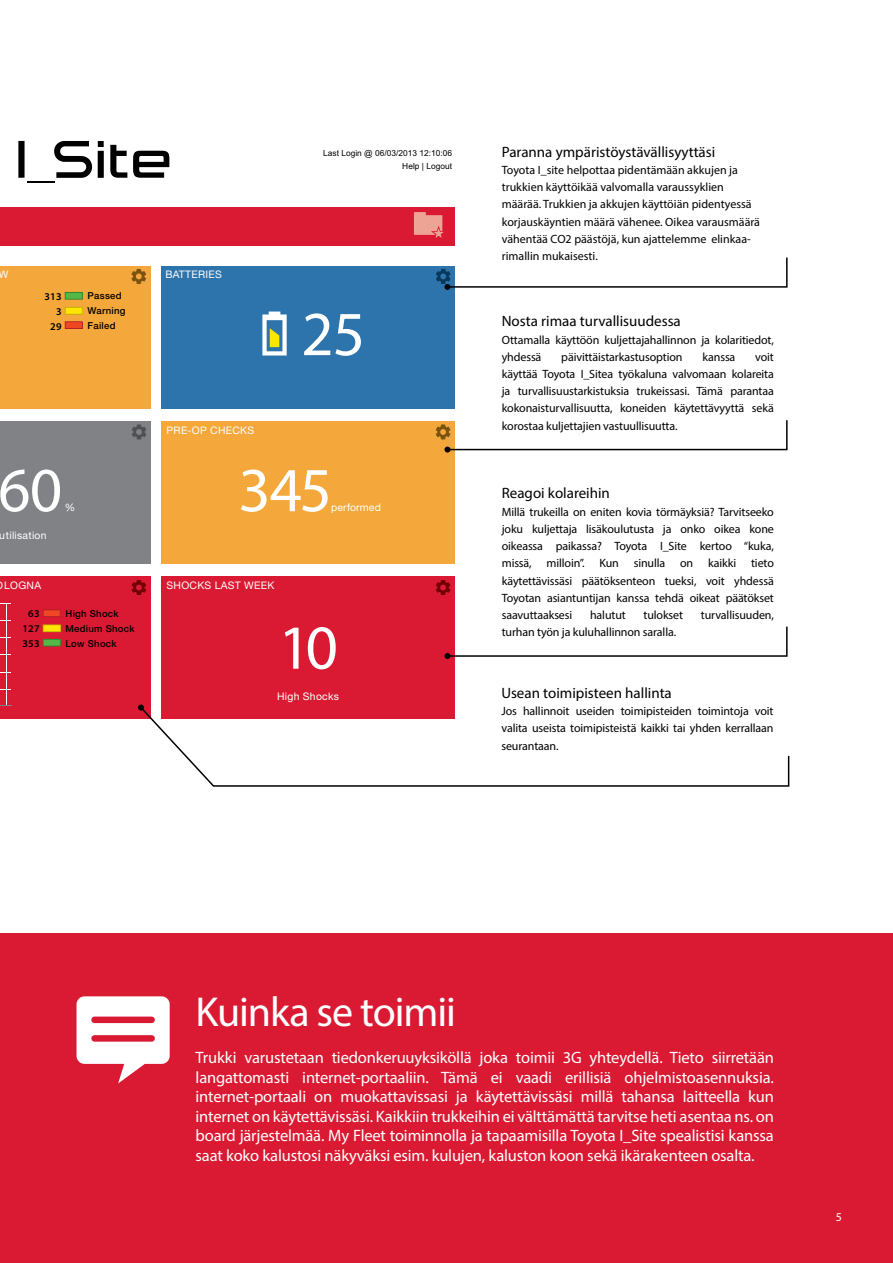
<style>
.page{position:relative;width:893px;height:1263px;background:#fff}
.page>*{position:absolute;margin:0;border:0;box-sizing:border-box;transform-origin:0 0}
.t1{font:63.15px "Myriad";letter-spacing:-.015em;color:#fff}
.t2{font:42px "Myriad Pro";letter-spacing:-.025em;color:#fff}
.t3{font:16.5px/19.5px "Myriad Pro";letter-spacing:-.01em;color:#fff;text-align:justify}
.t4{font:15px "Myriad Pro";color:#000}
.t5{font:12px/17.2px "Myriad Pro";letter-spacing:-.01em;color:#000;text-align:justify}
.t6{font:12px "Myriad Pro";color:#fff}
.t7{font:10.35px "Helvetica Neue LT Pro";letter-spacing:.025em;color:#fff}
.t8{font:600 10.35px/15px "Myriad Pro";letter-spacing:.025em;color:#000;text-align:center}
.t9{font:500 9.6px/15px "Helvetica Neue LT Pro";letter-spacing:.025em;color:#000}
.t10{font:8.4px/13.2px "Arial";color:#000;text-align:right}
</style>
<div class="page">
<div style="left:0;top:933px;width:893px;height:330px;background:#da1a32"></div>
<div style="left:0;top:207px;width:455px;height:39px;background:#da1a32"></div>
<div style="left:161px;top:577px;width:294px;height:142px;background:#da1a32"></div>
<div style="left:0;top:577px;width:151px;height:142px;background:#da1a32"></div>
<div style="left:161px;top:421px;width:294px;height:143px;background:#f4a73a"></div>
<svg style="left:436px;top:580px;width:14px;height:15px"></svg>
<svg style="left:132px;top:580px;width:14px;height:15px"></svg>
<div style="left:0;top:421px;width:151px;height:143px;background:#808285"></div>
<svg style="left:132px;top:424px;width:14px;height:15px"></svg>
<div style="left:161px;top:266px;width:294px;height:142px;background:#2d74ad"></div>
<svg style="left:262px;top:311px;width:25px;height:44px"></svg>
<hr style="left:6px;top:603px;width:1px;height:102px;background:#fff">
<svg style="left:43px;top:624px;width:18px;height:8px"></svg>
<svg style="left:43px;top:609px;width:18px;height:8px"></svg>
<svg style="left:43px;top:639px;width:18px;height:7px"></svg>
<div style="left:0;top:266px;width:151px;height:142px;background:#f4a73a"></div>
<svg style="left:131px;top:269px;width:15px;height:15px"></svg>
<svg style="left:65px;top:307px;width:18px;height:8px"></svg>
<svg style="left:65px;top:292px;width:18px;height:8px"></svg>
<svg style="left:65px;top:321px;width:18px;height:8px"></svg>
<svg style="left:414px;top:212px;width:30px;height:26px"></svg>
<div style="left:18px;top:141px;width:7px;height:37px;background:#000"></div>
<hr style="left:27px;top:181px;width:27px;height:2px;background:#000">
<svg style="left:54px;top:141px;width:38px;height:37px"></svg>
<svg style="left:98px;top:141px;width:6px;height:37px"></svg>
<svg style="left:110px;top:145px;width:17px;height:33px"></svg>
<svg style="left:133px;top:151px;width:36px;height:27px"></svg>
<svg style="left:139px;top:710px;width:651px;height:77px"></svg>
<svg style="left:138px;top:704px;width:6px;height:6px"></svg>
<svg style="left:436px;top:420px;width:352px;height:33px"></svg>
<svg style="left:436px;top:257px;width:352px;height:33px"></svg>
<svg style="left:444px;top:626px;width:344px;height:33px"></svg>
<svg style="left:77px;top:996px;width:93px;height:87px"></svg>
<p class="t7" style="left:-2px;top:268px;width:11px">W</p>
<p class="t7" style="left:166px;top:268px;width:58px">BATTERIES</p>
<p class="t8" style="left:44px;top:288px;width:19px;text-align:right">313<br>3<br>29</p>
<p class="t9" style="left:88px;top:288px;width:39px">Passed<br>Warning<br>Failed</p>
<p class="t7" style="left:167px;top:424px;width:89px">PRE-OP CHECKS</p>
<p class="t10" style="left:323px;top:146px;width:130px">Last Login @ 06/03/2013 12:10:06<br>Help | Logout</p>
<h1 class="t1" style="left:301px;top:303px;width:65px">25</h1>
<h1 class="t1" style="left:-2px;top:459px;width:65px">60</h1>
<p class="t7" style="left:65px;top:501px;width:12px">%</p>
<h1 class="t1" style="left:238px;top:459px;width:95px">345</h1>
<p class="t7" style="left:331px;top:501px;width:51px">performed</p>
<p class="t7" style="left:0;top:529px;width:48px">utilisation</p>
<p class="t7" style="left:4px;top:579px;width:38px">LOGNA</p>
<p class="t8" style="left:22px;top:606px;width:19px">63<br>127<br>353</p>
<p class="t9" style="left:66px;top:606px;width:70px">High Shock<br>Medium Shock<br>Low Shock</p>
<p class="t7" style="left:167px;top:579px;width:109px">SHOCKS LAST WEEK</p>
<h1 class="t1" style="left:278px;top:616px;width:61px">10</h1>
<p class="t7" style="left:277px;top:690px;width:63px">High Shocks</p>
<p class="t4" style="left:502px;top:142px;width:215px">Paranna ympäristöystävällisyyttäsi</p>
<p class="t5" style="left:502px;top:161px;width:260px;text-align:left">Toyota I_site helpottaa pidentämään akkujen ja trukkien käyttöikää valvomalla varaussyklien määrää. Trukkien ja akkujen käyttöiän pidentyessä korjauskäyntien määrä vähenee. Oikea varausmäärä vähentää CO2 päästöjä, kun ajattelemme elinkaa&shy;rimallin mukaisesti.</p>
<p class="t4" style="left:502px;top:312px;width:181px">Nosta rimaa turvallisuudessa</p>
<p class="t5" style="left:502px;top:331px;width:274px">Ottamalla käyttöön kuljettajahallinnon ja kolaritiedot, yhdessä</p>
<p class="t5" style="left:561px;top:348px;width:123px">päivittäistarkastusoption</p>
<p class="t5" style="left:702px;top:348px;width:34px">kanssa</p>
<p class="t5" style="left:502px;top:348px;width:274px;text-indent:253px">voit käyttää Toyota I_Sitea työkaluna valvomaan kolareita ja turvallisuustarkistuksia trukeissasi. Tämä parantaa kokonaisturvallisuutta, koneiden käytettävyyttä sekä korostaa kuljettajien vastuullisuutta.</p>
<p class="t4" style="left:502px;top:484px;width:110px">Reagoi kolareihin</p>
<p class="t5" style="left:502px;top:503px;width:274px">Millä trukeilla on eniten kovia törmäyksiä? Tarvitseeko joku kuljettaja lisäkoulutusta ja onko oikea kone oikeassa paikassa? Toyota I_Site kertoo “kuka, missä, milloin”. Kun sinulla on kaikki tieto käytettävissäsi päätöksenteon tueksi, voit yhdessä Toyotan asiantuntijan kanssa tehdä oikeat päätökset saavuttaaksesi</p>
<p class="t5" style="left:590px;top:606px;width:37px">halutut</p>
<p class="t5" style="left:644px;top:606px;width:41px">tulokset</p>
<p class="t5" style="left:701px;top:606px;width:75px">turvallisuuden,</p>
<p class="t5" style="left:502px;top:623px;width:176px">turhan työn ja kuluhallinnon saralla.</p>
<p class="t4" style="left:501px;top:683px;width:172px">Usean toimipisteen hallinta</p>
<p class="t5" style="left:501px;top:702px;width:274px">Jos hallinnoit useiden toimipisteiden toimintoja voit valita useista toimipisteistä kaikki tai yhden kerrallaan seurantaan.</p>
<h2 class="t2" style="left:196px;top:986px;width:262px">Kuinka se toimii</h2>
<p class="t3" style="left:196px;top:1047px;width:580px">Trukki varustetaan tiedonkeruuyksiköllä joka toimii 3G yhteydellä. Tieto siirretään langattomasti internet-portaaliin. Tämä ei vaadi erillisiä ohjelmistoasennuksia. internet-portaali on muokattavissasi ja käytettävissäsi millä tahansa laitteella kun internet on käytettävissäsi. Kaikkiin trukkeihin ei välttämättä tarvitse heti asentaa ns. on board järjestelmää. My Fleet toiminnolla ja tapaamisilla Toyota I_Site spealistisi kanssa saat koko kalustosi näkyväksi esim. kulujen, kaluston koon sekä ikärakenteen osalta.</p>
<p class="t6" style="left:836px;top:1209px;width:8px">5</p>
</div>
